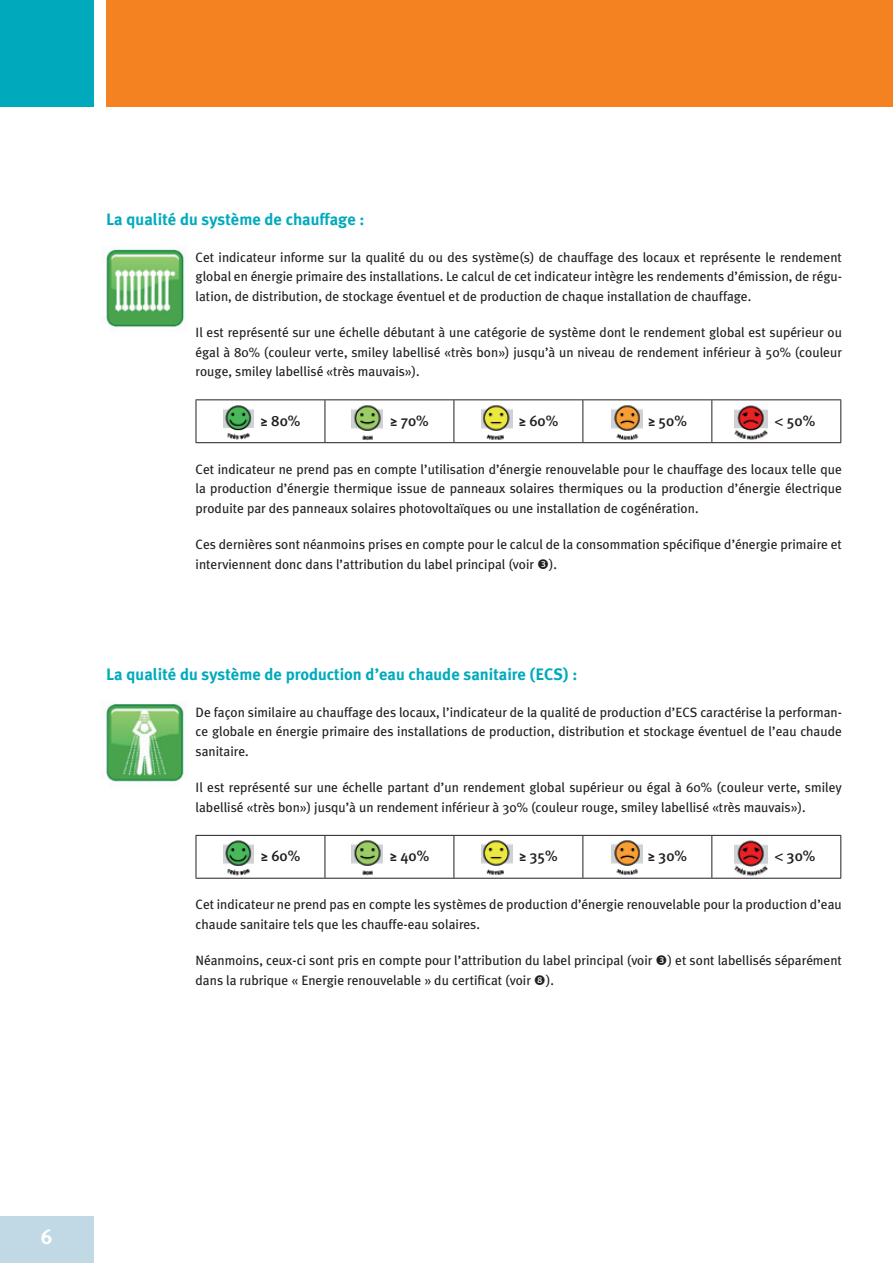
<style>
.page{position:relative;width:893px;height:1263px;background:#fff}
.page>*{position:absolute;margin:0;border:0;box-sizing:border-box;transform-origin:0 0}
.t1{font:700 21px "Meta Plus";color:#fff}
.t2{font:700 16.5px "Meta Plus";color:#00aabc}
.t3{font:500 15px "Meta Plus";color:#231f20}
.t4{font:13.5px/19.5px "Meta Plus";color:#231f20;text-align:justify}
.s1{font-family:"Helvetica Neue";font-stretch:condensed}
</style>
<div class="page">
<hr style="left:196px;top:399px;width:129px;height:1px;background:#231f20">
<hr style="left:196px;top:400px;width:1px;height:42px;background:#231f20">
<hr style="left:325px;top:399px;width:129px;height:1px;background:#231f20">
<hr style="left:325px;top:400px;width:1px;height:42px;background:#231f20">
<hr style="left:454px;top:399px;width:129px;height:1px;background:#231f20">
<hr style="left:454px;top:400px;width:1px;height:42px;background:#231f20">
<hr style="left:583px;top:399px;width:129px;height:1px;background:#231f20">
<hr style="left:582px;top:400px;width:1px;height:42px;background:#231f20">
<hr style="left:712px;top:399px;width:129px;height:1px;background:#231f20">
<hr style="left:711px;top:400px;width:1px;height:42px;background:#231f20">
<hr style="left:840px;top:400px;width:1px;height:42px;background:#231f20">
<hr style="left:196px;top:442px;width:129px;height:1px;background:#231f20">
<hr style="left:325px;top:442px;width:129px;height:1px;background:#231f20">
<hr style="left:454px;top:442px;width:129px;height:1px;background:#231f20">
<hr style="left:583px;top:442px;width:129px;height:1px;background:#231f20">
<hr style="left:712px;top:442px;width:129px;height:1px;background:#231f20">
<hr style="left:196px;top:835px;width:129px;height:1px;background:#231f20">
<hr style="left:196px;top:836px;width:1px;height:42px;background:#231f20">
<hr style="left:325px;top:835px;width:129px;height:1px;background:#231f20">
<hr style="left:325px;top:836px;width:1px;height:42px;background:#231f20">
<hr style="left:454px;top:835px;width:129px;height:1px;background:#231f20">
<hr style="left:454px;top:836px;width:1px;height:42px;background:#231f20">
<hr style="left:583px;top:835px;width:129px;height:1px;background:#231f20">
<hr style="left:582px;top:836px;width:1px;height:42px;background:#231f20">
<hr style="left:712px;top:835px;width:129px;height:1px;background:#231f20">
<hr style="left:711px;top:836px;width:1px;height:42px;background:#231f20">
<hr style="left:840px;top:836px;width:1px;height:42px;background:#231f20">
<hr style="left:196px;top:878px;width:129px;height:1px;background:#231f20">
<hr style="left:325px;top:878px;width:129px;height:1px;background:#231f20">
<hr style="left:454px;top:878px;width:129px;height:1px;background:#231f20">
<hr style="left:583px;top:878px;width:129px;height:1px;background:#231f20">
<hr style="left:712px;top:878px;width:129px;height:1px;background:#231f20">
<img style="left:104px;top:249px;width:81px;height:79px">
<img style="left:106px;top:703px;width:78px;height:80px">
<img style="left:223px;top:405px;width:30px;height:35px">
<img style="left:223px;top:840px;width:30px;height:36px">
<img style="left:482px;top:405px;width:30px;height:35px">
<img style="left:482px;top:840px;width:30px;height:35px">
<img style="left:612px;top:405px;width:30px;height:35px">
<img style="left:612px;top:840px;width:30px;height:35px">
<img style="left:734px;top:405px;width:33px;height:35px">
<img style="left:734px;top:840px;width:33px;height:36px">
<img style="left:352px;top:405px;width:30px;height:36px">
<img style="left:352px;top:840px;width:30px;height:36px">
<div style="left:0;top:1216px;width:94px;height:47px;background:#c1d9e5"></div>
<div style="left:106px;top:0;width:787px;height:106px;background:#f58220"></div>
<div style="left:0;top:0;width:94px;height:106px;background:#00aabc"></div>
<p class="t2" style="left:106px;top:210px;width:260px">La qualité du système de chauffage :</p>
<p class="t4" style="left:196px;top:247px;width:648px">Cet indicateur informe sur la qualité du ou des système(s) de chauffage des locaux et représente le rendement global en énergie primaire des installations. Le calcul de cet indicateur intègre les rendements d’émission, de régu&shy;lation, de distribution, de stockage éventuel et de production de chaque installation de chauffage.</p>
<p class="t4" style="left:196px;top:323px;width:648px">Il est représenté sur une échelle débutant à une catégorie de système dont le rendement global est supérieur ou égal à 80% (couleur verte, smiley labellisé «très bon») jusqu’à un niveau de rendement inférieur à 50% (couleur rouge, smiley labellisé «très mauvais»).</p>
<p class="t3" style="left:261px;top:412px;width:41px">≥ 80%</p>
<p class="t3" style="left:391px;top:412px;width:40px">≥ 70%</p>
<p class="t3" style="left:519px;top:412px;width:41px">≥ 60%</p>
<p class="t3" style="left:648px;top:412px;width:40px">≥ 50%</p>
<p class="t3" style="left:774px;top:412px;width:42px"><span class="s1">&lt;</span> 50%</p>
<p class="t4" style="left:196px;top:459px;width:648px">Cet indicateur ne prend pas en compte l’utilisation d’énergie renouvelable pour le chauffage des locaux telle que la production d’énergie thermique issue de panneaux solaires thermiques ou la production d’énergie électrique produite par des panneaux solaires photovoltaïques ou une installation de cogénération.</p>
<p class="t4" style="left:196px;top:534px;width:648px">Ces dernières sont néanmoins prises en compte pour le calcul de la consommation spécifique d’énergie primaire et interviennent donc dans l’attribution du label principal (voir ).</p>
<p class="t2" style="left:106px;top:665px;width:473px">La qualité du système de production d’eau chaude sanitaire (ECS) :</p>
<p class="t4" style="left:196px;top:702px;width:648px">De façon similaire au chauffage des locaux, l’indicateur de la qualité de production d’ECS caractérise la performan&shy;ce globale en énergie primaire des installations de production, distribution et stockage éventuel de l’eau chaude sanitaire.</p>
<p class="t4" style="left:196px;top:778px;width:648px">Il est représenté sur une échelle partant d’un rendement global supérieur ou égal à 60% (couleur verte, smiley labellisé «très bon») jusqu’à un rendement inférieur à 30% (couleur rouge, smiley labellisé «très mauvais»).</p>
<p class="t3" style="left:261px;top:847px;width:41px">≥ 60%</p>
<p class="t3" style="left:390px;top:847px;width:41px">≥ 40%</p>
<p class="t3" style="left:519px;top:847px;width:40px">≥ 35%</p>
<p class="t3" style="left:648px;top:847px;width:40px">≥ 30%</p>
<p class="t3" style="left:774px;top:847px;width:42px"><span class="s1">&lt;</span> 30%</p>
<p class="t4" style="left:196px;top:894px;width:648px">Cet indicateur ne prend pas en compte les systèmes de production d’énergie renouvelable pour la production d’eau chaude sanitaire tels que les chauffe-eau solaires.</p>
<p class="t4" style="left:196px;top:950px;width:648px">Néanmoins, ceux-ci sont pris en compte pour l’attribution du label principal (voir ) et sont labellisés séparément dans la rubrique « Energie renouvelable » du certificat (voir ).</p>
<h1 class="t1" style="left:41px;top:1224px;width:13px">6</h1>
</div>
